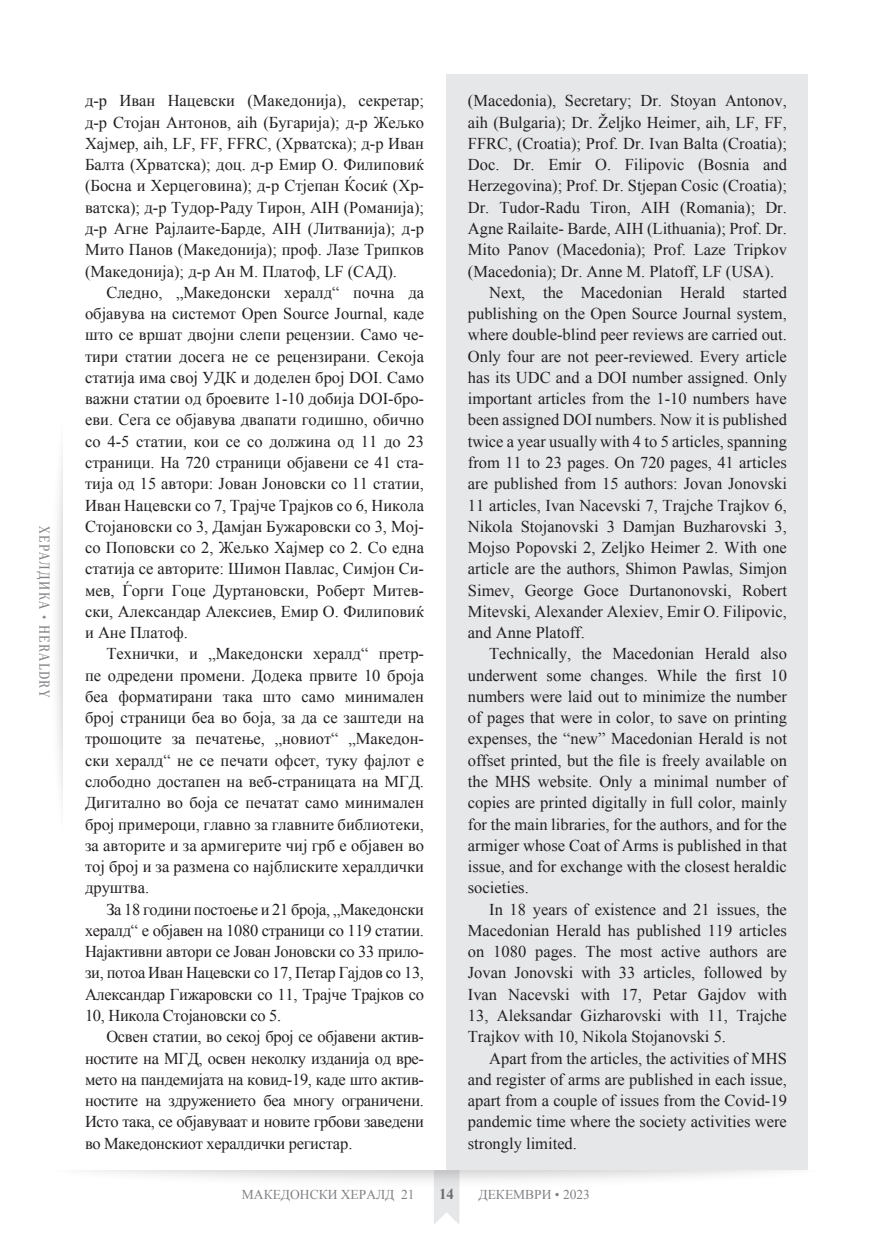
<style>
.page{position:relative;width:872px;height:1255px;background:#fff}
.page>*{position:absolute;margin:0;border:0;box-sizing:border-box;transform-origin:0 0}
._1_ГЛАВЕН_ТЕКСТ{font:16.5px/21.3px "Times New Roman";color:#231f20;text-align:justify}
._1_ГЛАВЕН_ТЕКСТ-2{font:700 15px "Times New Roman";color:#6c6d70}
.t1{font:13.5px "Times New Roman";color:#808285}
.t2{font:13.5px "Skola Serif Cn";letter-spacing:.1em;color:#808285}
</style>
<div class="page">
<img style="left:90px;top:1170px;width:692px;height:54px">
<div style="left:446px;top:74px;width:362px;height:1095px;background:#e6e7e9"></div>
<p class="t2" style="left:53px;top:526px;width:173px;rotate:90deg">ХЕРАЛДИКА • HERALDRY</p>
<p class="_1_ГЛАВЕН_ТЕКСТ" style="left:85px;top:90px;width:340px">д-р Иван Нацевски (Македонија), секретар; д-р Стојан Антонов, aih (Бугарија); д-р Жељко Хајмер, aih, LF, FF, FFRC, (Хрватска); д-р Иван Балта (Хрватска); доц. д-р Емир О. Филиповиќ (Босна и Херцеговина); д-р Стјепан Ќосиќ (Хр&shy;ватска); д-р Тудор-Раду Тирон, AIH (Романија); д-р Агне Рајлаите-Барде, AIH (Литванија); д-р Мито Панов (Македонија); проф. Лазе Трипков (Македонија); д-р Aн М. Платоф, LF (САД).</p>
<p class="_1_ГЛАВЕН_ТЕКСТ" style="left:85px;top:281px;width:340px;text-indent:21px">Следно, „Македонски хералд“ почна да објавува на системот Open Source Journal, каде што се вршат двојни слепи рецензии. Само че&shy;тири статии досега не се рецензирани. Секоја статија има свој УДК и доделен број DOI. Само важни статии од броевите 1-10 добија DOI-бро&shy;еви. Сега се објавува двапати годишно, обично со 4-5 статии, кои се со должина од 11 до 23 страници. На 720 страници објавени се 41 ста&shy;тија од 15 автори: Јован Јоновски со 11 статии, Иван Нацевски со 7, Трајче Трајков со 6, Никола Стојановски со 3, Дамјан Бужаровски со 3, Мој&shy;со Поповски со 2, Жељко Хајмер со 2. Со една статија се авторите: Шимон Павлас, Симјон Си&shy;мев, Ѓорги Гоце Дуртановски, Роберт Митев&shy;ски, Александар Алексиев, Емир О. Филиповиќ и Ане Платоф.</p>
<p class="_1_ГЛАВЕН_ТЕКСТ" style="left:85px;top:643px;width:340px;text-indent:21px">Технички, и „Македонски хералд“ претр&shy;пе одредени промени. Додека првите 10 броја беа форматирани така што само минимален број страници беа во боја, за да се заштеди на трошоците за печатење, „новиот“ „Македон&shy;ски хералд“ не се печати офсет, туку фајлот е слободно достапен на веб-страницата на МГД.<br>Дигитално во боја се печатат само минимален број примероци, главно за главните библиотеки, за авторите и за армигерите чиј грб е објавен во тој број и за размена со најблиските хералдички друштва.</p>
<p class="_1_ГЛАВЕН_ТЕКСТ" style="left:85px;top:898px;width:340px;text-indent:21px">За 18 години постоење и 21 броја, „Македонски хералд“ е објавен на 1080 страници со 119 статии.<br>Најактивни автори се Јован Јоновски со 33 прило&shy;зи, потоа Иван Нацевски со 17, Петар Гајдов со 13, Александар Гижаровски со 11, Трајче Трајков со 10, Никола Стојановски со 5.</p>
<p class="_1_ГЛАВЕН_ТЕКСТ" style="left:85px;top:1025px;width:340px;text-indent:21px">Освен статии, во секој број се објавени актив&shy;ностите на МГД, освен неколку изданија од вре&shy;мето на пандемијата на ковид-19, каде што актив&shy;ностите на здружението беа многу ограничени.<br>Исто така, се објавуваат и новите грбови заведени во Македонскиот хералдички регистар.</p>
<p class="_1_ГЛАВЕН_ТЕКСТ" style="left:468px;top:90px;width:320px">(Macedonia), Secretary; Dr. Stoyan Antonov, aih (Bulgaria); Dr. Željko Heimer, aih, LF, FF, FFRC, (Croatia); Prof. Dr. Ivan Balta (Croatia); Doc. Dr. Emir O. Filipovic (Bosnia and Herzegovina); Prof. Dr. Stjepan Cosic (Croatia); Dr. Tudor-Radu Tiron, AIH (Romania); Dr.<br>Agne Railaite- Barde, AIH (Lithuania); Prof. Dr.<br>Mito Panov (Macedonia); Prof. Laze Tripkov (Macedonia); Dr. Anne M. Platoff, LF (USA).</p>
<p class="_1_ГЛАВЕН_ТЕКСТ" style="left:468px;top:281px;width:320px;text-indent:21px">Next, the Macedonian Herald started publishing on the Open Source Journal system, where double-blind peer reviews are carried out.<br>Only four are not peer-reviewed. Every article has its UDC and a DOI number assigned. Only important articles from the 1-10 numbers have been assigned DOI numbers. Now it is published twice a year usually with 4 to 5 articles, spanning from 11 to 23 pages. On 720 pages, 41 articles are published from 15 authors: Jovan Jonovski 11 articles, Ivan Nacevski 7, Trajche Trajkov 6, Nikola Stojanovski 3 Damjan Buzharovski 3, Mojso Popovski 2, Zeljko Heimer 2. With one article are the authors, Shimon Pawlas, Simjon Simev, George Goce Durtanonovski, Robert Mitevski, Alexander Alexiev, Emir O. Filipovic, and Anne Platoff.</p>
<p class="_1_ГЛАВЕН_ТЕКСТ" style="left:468px;top:643px;width:320px;text-indent:21px">Technically, the Macedonian Herald also underwent some changes. While the first 10 numbers were laid out to minimize the number of pages that were in color, to save on printing expenses, the “new” Macedonian Herald is not offset printed, but the file is freely available on the MHS website. Only a minimal number of copies are printed digitally in full color, mainly for the main libraries, for the authors, and for the armiger whose Coat of Arms is published in that issue, and for exchange with the closest heraldic societies.</p>
<p class="_1_ГЛАВЕН_ТЕКСТ" style="left:468px;top:898px;width:320px;text-indent:21px">In 18 years of existence and 21 issues, the Macedonian Herald has published 119 articles on 1080 pages. The most active authors are Jovan Jonovski with 33 articles, followed by Ivan Nacevski with 17, Petar Gajdov with 13, Aleksandar Gizharovski with 11, Trajche Trajkov with 10, Nikola Stojanovski 5.</p>
<p class="_1_ГЛАВЕН_ТЕКСТ" style="left:468px;top:1047px;width:320px;text-indent:21px">Apart from the articles, the activities of MHS and register of arms are published in each issue, apart from a couple of issues from the Covid-19 pandemic time where the society activities were strongly limited.</p>
<p class="t1" style="left:242px;top:1184px;width:174px">МАКЕДОНСКИ ХЕРАЛД 21</p>
<p class="_1_ГЛАВЕН_ТЕКСТ-2" style="left:439px;top:1183px;width:16px">14</p>
<p class="t1" style="left:478px;top:1184px;width:113px">ДЕКЕМВРИ • 2023</p>
</div>
